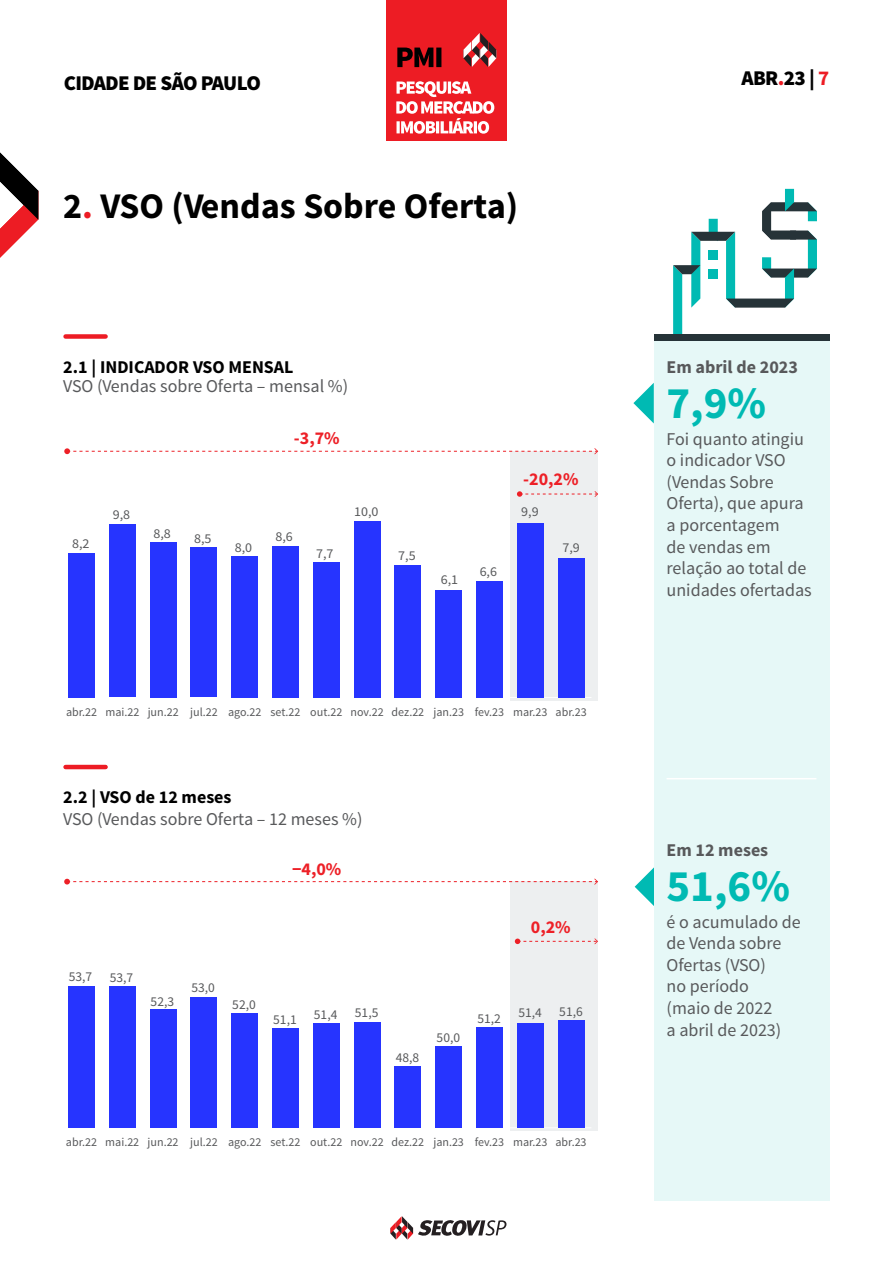
<style>
.page{position:relative;width:893px;height:1263px;background:#fff}
.page>*{position:absolute;margin:0;border:0;box-sizing:border-box;transform-origin:0 0}
.t1{font:700 45px "Source Sans Pro";color:#00bab3}
.t2{font:700 36px "Source Sans Pro";color:#000}
.t3{font:900 21px "Source Sans Pro";letter-spacing:-.03em;color:#000}
.t4{font:18px/21.6px "Source Sans Pro";color:#58595b}
.t5{font:700 18px "Source Sans Pro";color:#000}
.t6{font:700 18px "Source Sans Pro";color:#58595b}
.t7{font:700 18px "Source Sans Pro";color:#ed2027}
.t8{font:13.5px "Source Sans Pro";color:#58595b}
.t9{font:13.5px "Source Sans Pro";color:#58595b;scale:1.04 1}
.t10{font:12px "Source Sans Pro";color:#58595b}
.s1{color:#ed1c24}
.s2{font-weight:700;color:#ed1c24}
</style>
<div class="page">
<div style="left:386px;top:0;width:120px;height:141px;background:#ed1c24"></div>
<svg style="left:463px;top:33px;width:33px;height:34px"></svg>
<svg style="left:396px;top:81px;width:98px;height:53px"></svg>
<svg style="left:397px;top:48px;width:44px;height:19px"></svg>
<svg style="left:390px;top:1216px;width:116px;height:24px"></svg>
<svg style="left:0;top:152px;width:38px;height:106px"></svg>
<div style="left:66px;top:334px;width:40px;height:5px;background:#ed1c24"></div>
<hr style="left:66px;top:765px;width:40px;height:4px;background:#ed1c24">
<svg style="left:635px;top:867px;width:19px;height:39px"></svg>
<svg style="left:633px;top:383px;width:21px;height:40px"></svg>
<div style="left:654px;top:334px;width:175px;height:866px;background:#e6f8f7"></div>
<svg style="left:673px;top:189px;width:144px;height:145px"></svg>
<div style="left:654px;top:334px;width:175px;height:7px;background:#263338"></div>
<div style="left:510px;top:451px;width:87px;height:250px;background:#edeff0"></div>
<svg style="left:64px;top:448px;width:534px;height:6px"></svg>
<svg style="left:517px;top:491px;width:81px;height:6px"></svg>
<hr style="left:61px;top:697px;width:530px;height:1px;background:#fff">
<div style="left:69px;top:553px;width:26px;height:144px;background:#2634ff"></div>
<div style="left:109px;top:524px;width:26px;height:173px;background:#2634ff"></div>
<div style="left:150px;top:542px;width:26px;height:155px;background:#2634ff"></div>
<div style="left:191px;top:547px;width:26px;height:150px;background:#2634ff"></div>
<div style="left:232px;top:556px;width:26px;height:141px;background:#2634ff"></div>
<div style="left:273px;top:546px;width:26px;height:151px;background:#2634ff"></div>
<div style="left:313px;top:562px;width:26px;height:135px;background:#2634ff"></div>
<div style="left:354px;top:521px;width:26px;height:176px;background:#2634ff"></div>
<div style="left:395px;top:565px;width:26px;height:132px;background:#2634ff"></div>
<div style="left:436px;top:590px;width:26px;height:107px;background:#2634ff"></div>
<div style="left:476px;top:581px;width:27px;height:116px;background:#2634ff"></div>
<div style="left:517px;top:523px;width:26px;height:174px;background:#2634ff"></div>
<div style="left:558px;top:558px;width:26px;height:139px;background:#2634ff"></div>
<div style="left:510px;top:882px;width:87px;height:249px;background:#edeff0"></div>
<svg style="left:64px;top:878px;width:534px;height:7px"></svg>
<svg style="left:515px;top:938px;width:83px;height:6px"></svg>
<hr style="left:61px;top:1127px;width:530px;height:1px;background:#fff">
<div style="left:68px;top:986px;width:27px;height:142px;background:#2634ff"></div>
<div style="left:109px;top:986px;width:26px;height:142px;background:#2634ff"></div>
<div style="left:150px;top:1009px;width:26px;height:119px;background:#2634ff"></div>
<div style="left:191px;top:997px;width:26px;height:131px;background:#2634ff"></div>
<div style="left:232px;top:1014px;width:26px;height:114px;background:#2634ff"></div>
<div style="left:272px;top:1028px;width:27px;height:100px;background:#2634ff"></div>
<div style="left:313px;top:1023px;width:26px;height:105px;background:#2634ff"></div>
<div style="left:354px;top:1022px;width:26px;height:106px;background:#2634ff"></div>
<div style="left:395px;top:1066px;width:26px;height:62px;background:#2634ff"></div>
<div style="left:436px;top:1046px;width:26px;height:82px;background:#2634ff"></div>
<div style="left:476px;top:1027px;width:26px;height:101px;background:#2634ff"></div>
<div style="left:517px;top:1023px;width:26px;height:105px;background:#2634ff"></div>
<div style="left:558px;top:1020px;width:26px;height:108px;background:#2634ff"></div>
<hr style="left:666px;top:778px;width:150px;height:1px;background:#fff">
<p class="t3" style="left:64px;top:70px;width:199px">CIDADE DE SÃO PAULO</p>
<p class="t3" style="left:741px;top:64px;width:89px">ABR<span class="s1">.</span>23 | <span class="s2">7</span></p>
<h2 class="t2" style="left:63px;top:183px;width:456px">2<span class="s1">.</span> VSO (Vendas Sobre Oferta)</h2>
<p class="t5" style="left:63px;top:355px;width:232px">2.1 | INDICADOR VSO MENSAL</p>
<p class="t4" style="left:63px;top:376px;width:286px">VSO (Vendas sobre Oferta – mensal %)</p>
<p class="t9" style="left:72px;top:536px;width:18px">8,2</p>
<p class="t9" style="left:113px;top:506px;width:18px">9,8</p>
<p class="t9" style="left:153px;top:525px;width:18px">8,8</p>
<p class="t9" style="left:194px;top:530px;width:18px">8,5</p>
<p class="t9" style="left:235px;top:539px;width:18px">8,0</p>
<p class="t7" style="left:294px;top:427px;width:47px">-3,7%</p>
<p class="t9" style="left:275px;top:528px;width:18px">8,6</p>
<p class="t9" style="left:316px;top:545px;width:18px">7,7</p>
<p class="t9" style="left:354px;top:504px;width:25px">10,0</p>
<p class="t9" style="left:398px;top:547px;width:18px">7,5</p>
<p class="t9" style="left:441px;top:572px;width:18px">6,1</p>
<p class="t9" style="left:480px;top:563px;width:18px">6,6</p>
<p class="t7" style="left:523px;top:468px;width:57px">-20,2%</p>
<p class="t9" style="left:521px;top:504px;width:18px">9,9</p>
<p class="t9" style="left:562px;top:539px;width:18px">7,9</p>
<p class="t10" style="left:66px;top:704px;width:522px">abr.22 mai.22 jun.22 jul.22 ago.22 set.22 out.22 nov.22 dez.22 jan.23 fev.23 mar.23 abr.23</p>
<p class="t5" style="left:63px;top:786px;width:170px">2.2 | VSO de 12 meses</p>
<p class="t4" style="left:63px;top:808px;width:301px">VSO (Vendas sobre Oferta – 12 meses %)</p>
<p class="t8" style="left:69px;top:968px;width:25px">53,7</p>
<p class="t8" style="left:110px;top:969px;width:25px">53,7</p>
<p class="t8" style="left:151px;top:993px;width:25px">52,3</p>
<p class="t8" style="left:191px;top:979px;width:25px">53,0</p>
<p class="t8" style="left:232px;top:996px;width:25px">52,0</p>
<p class="t7" style="left:292px;top:857px;width:51px">−4,0%</p>
<p class="t7" style="left:531px;top:915px;width:41px">0,2%</p>
<p class="t8" style="left:273px;top:1011px;width:25px">51,1</p>
<p class="t8" style="left:314px;top:1006px;width:25px">51,4</p>
<p class="t8" style="left:355px;top:1004px;width:25px">51,5</p>
<p class="t8" style="left:396px;top:1049px;width:25px">48,8</p>
<p class="t8" style="left:437px;top:1029px;width:25px">50,0</p>
<p class="t8" style="left:477px;top:1010px;width:25px">51,2</p>
<p class="t8" style="left:518px;top:1004px;width:25px">51,4</p>
<p class="t8" style="left:559px;top:1003px;width:25px">51,6</p>
<p class="t10" style="left:66px;top:1134px;width:522px">abr.22 mai.22 jun.22 jul.22 ago.22 set.22 out.22 nov.22 dez.22 jan.23 fev.23 mar.23 abr.23</p>
<p class="t6" style="left:666px;top:355px;width:133px">Em abril de 2023</p>
<h1 class="t1" style="left:666px;top:374px;width:101px">7,9%</h1>
<p class="t4" style="left:666px;top:428px;width:147px">Foi quanto atingiu o indicador VSO (Vendas Sobre<br>Oferta), que apura a porcentagem<br>de vendas em relação ao total de unidades ofertadas</p>
<p class="t6" style="left:666px;top:838px;width:103px">Em 12 meses</p>
<h1 class="t1" style="left:666px;top:857px;width:125px">51,6%</h1>
<p class="t4" style="left:666px;top:911px;width:136px">é o acumulado de de Venda sobre<br>Ofertas (VSO)<br>no período<br>(maio de 2022<br>a abril de 2023)</p>
</div>
